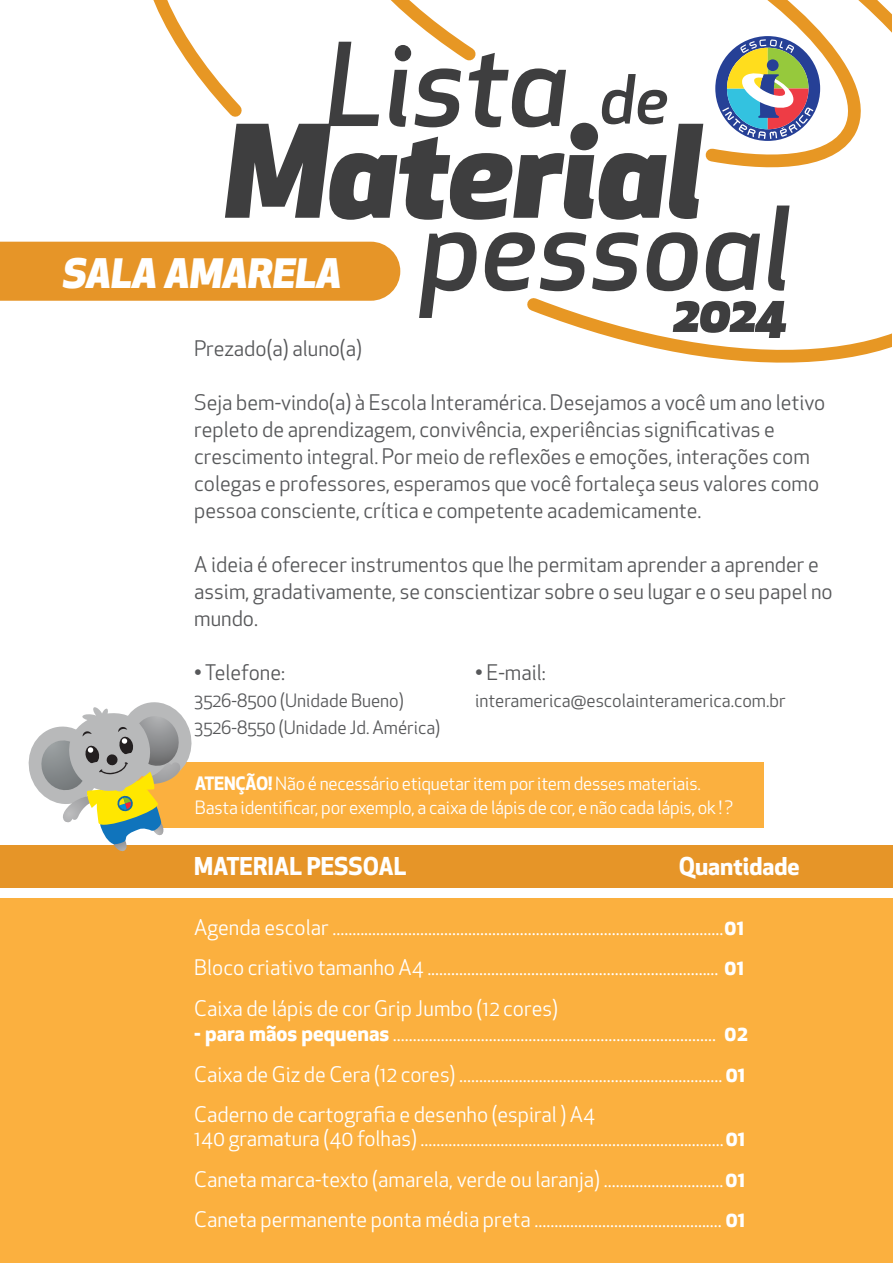
<style>
.page{position:relative;width:893px;height:1263px;background:#fff}
.page>*{position:absolute;margin:0;border:0;box-sizing:border-box;transform-origin:0 0}
.t1{font:italic 800 39.6px "Apex New";color:#fff}
.t2{font:700 24px "Apex New";color:#fff}
.t3{font:21px/40.5px "Apex New";color:#fff;text-align:justify}
.t4{font:21px/27px "Apex New";color:#57585a}
.t5{font:18px/24px "Apex New";letter-spacing:-.01em;color:#fff}
.t6{font:18px/27px "Apex New";color:#57585a}
.s1{font-weight:700}
</style>
<div class="page">
<div style="left:0;top:898px;width:893px;height:364px;background:#fbb03f"></div>
<div style="left:0;top:845px;width:893px;height:42px;background:#e69528"></div>
<div style="left:0;top:242px;width:140px;height:59px;background:#e69528"></div>
<svg style="left:140px;top:0;width:752px;height:363px"></svg>
<svg style="left:225px;top:42px;width:564px;height:276px"></svg>
<svg style="left:715px;top:36px;width:105px;height:105px"></svg>
<div style="left:129px;top:762px;width:634px;height:66px;background:#fbb03f"></div>
<svg style="left:28px;top:702px;width:164px;height:150px"></svg>
<h1 class="t1" style="left:63px;top:245px;width:280px">SALA AMARELA</h1>
<p class="t4" style="left:194px;top:335px;width:169px">Prezado(a) aluno(a)</p>
<p class="t4" style="left:194px;top:389px;width:632px">Seja bem-vindo(a) à Escola Interamérica. Desejamos a você um ano letivo repleto de aprendizagem, convivência, experiências significativas e crescimento integral. Por meio de reflexões e emoções, interações com colegas e professores, esperamos que você fortaleça seus valores como pessoa consciente, crítica e competente academicamente.</p>
<p class="t4" style="left:194px;top:551px;width:640px">A ideia é oferecer instrumentos que lhe permitam aprender a aprender e assim, gradativamente, se conscientizar sobre o seu lugar e o seu papel no mundo.</p>
<p class="t4" style="left:194px;top:659px;width:92px">• Telefone:</p>
<p class="t6" style="left:194px;top:687px;width:248px">3526-8500 (Unidade Bueno)<br>3526-8550 (Unidade Jd. América)</p>
<p class="t4" style="left:475px;top:658px;width:72px">• E-mail:</p>
<p class="t6" style="left:475px;top:687px;width:312px">interamerica@escolainteramerica.com.br</p>
<p class="t5" style="left:195px;top:771px;width:540px"><span class="s1">ATENÇÃO!</span> Não é necessário etiquetar item por item desses materiais.<br>Basta identificar, por exemplo, a caixa de lápis de cor, e não cada lápis, ok ! ?</p>
<p class="t2" style="left:194px;top:849px;width:214px">MATERIAL PESSOAL</p>
<p class="t2" style="left:679px;top:849px;width:123px">Quantidade</p>
<p class="t3" style="left:194px;top:907px;width:552px">Agenda escolar .................................................................................................. <span class="s1">01<br></span>Bloco criativo tamanho A4 ......................................................................... <span class="s1">01<br></span>Caixa de lápis de cor Grip Jumbo (12 cores)</p>
<p class="t3" style="left:194px;top:1013px;width:556px;text-align:left"><span class="s1">- para mãos pequenas</span> ................................................................................. <span class="s1">02<br></span>Caixa de Giz de Cera (12 cores) .................................................................. <span class="s1">01<br></span>Caderno de cartografia e desenho (espiral ) A4</p>
<p class="t3" style="left:194px;top:1118px;width:553px">140 gramatura (40 folhas) ............................................................................ <span class="s1">01<br></span>Caneta marca-texto (amarela, verde ou laranja) .............................. <span class="s1">01<br></span>Caneta permanente ponta média preta ............................................... <span class="s1">01</span></p>
</div>
